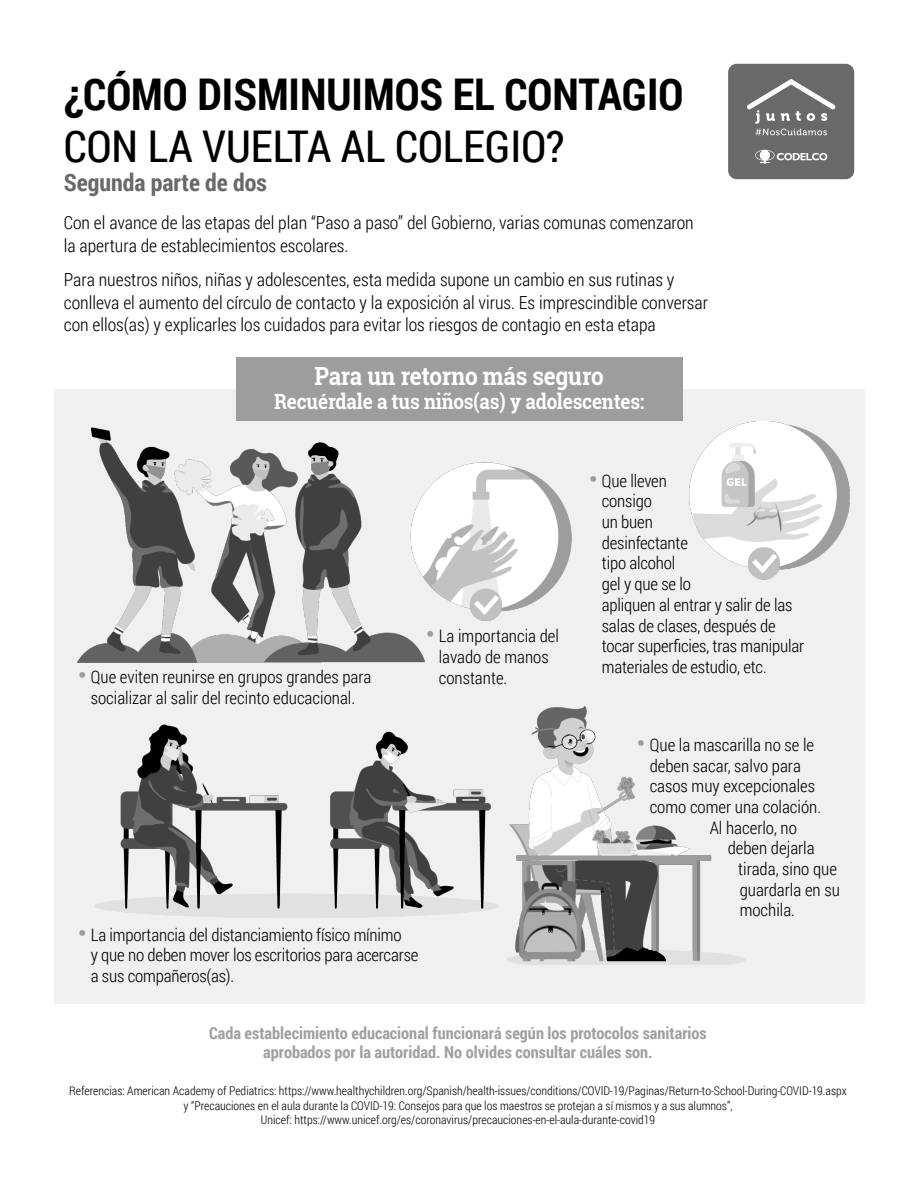
<style>
.page{position:relative;width:918px;height:1188px;background:#fff}
.page>*{position:absolute;margin:0;border:0;box-sizing:border-box;transform-origin:0 0}
.t1{font:700 43.8px "Roboto Condensed";color:#000}
.t2{font:43.8px "Roboto Condensed";color:#000}
.t3{font:700 25.05px "Roboto Slab";letter-spacing:-.01em;color:#fff;scale:.9 1}
.t4{font:700 24px "Roboto Condensed";color:#68696b}
.t5{font:700 21px "Roboto Slab";letter-spacing:-.01em;color:#fff;scale:.9 1}
.t6{font:300 18px/22.5px "Roboto Condensed";color:#000}
.t7{font:300 17.25px/20.7px "Roboto Condensed";letter-spacing:-.01em;color:#000}
.t8{font:700 16.5px/19.5px "Roboto Condensed";color:#9ea0a2;text-align:center}
.t9{font:300 12px/14.4px "Roboto Condensed";color:#000;text-align:center}
.s1{font-family:"Roboto";font-weight:900;font-size:22.5px;color:#9c9d9f}
</style>
<div class="page">
<div style="left:55px;top:389px;width:810px;height:615px;background:#f0f0f1"></div>
<div style="left:728px;top:64px;width:126px;height:115px;background:#68696b;border-radius:9px"></div>
<svg style="left:755px;top:150px;width:72px;height:14px"></svg>
<svg style="left:747px;top:79px;width:89px;height:56px"></svg>
<div style="left:236px;top:357px;width:446px;height:64px;background:#9c9d9f"></div>
<img style="left:78px;top:421px;width:771px;height:544px">
<h1 class="t1" style="left:64px;top:63px;width:621px">¿CÓMO DISMINUIMOS EL CONTAGIO</h1>
<h1 class="t2" style="left:64px;top:116px;width:502px">CON LA VUELTA AL COLEGIO?</h1>
<h3 class="t4" style="left:64px;top:165px;width:205px">Segunda parte de dos</h3>
<p class="t6" style="left:64px;top:211px;width:632px">Con el avance de las etapas del plan “Paso a paso” del Gobierno, varias comunas comenzaron la apertura de establecimientos escolares.</p>
<p class="t6" style="left:64px;top:268px;width:646px">Para nuestros niños, niñas y adolescentes, esta medida supone un cambio en sus rutinas y conlleva el aumento del círculo de contacto y la exposición al virus. Es imprescindible conversar con ellos(as) y explicarles los cuidados para evitar los riesgos de contagio en esta etapa</p>
<h2 class="t3" style="left:315px;top:359px;width:323px">Para un retorno más seguro</h2>
<p class="t5" style="left:274px;top:387px;width:413px">Recuérdale a tus niños(as) y adolescentes:</p>
<p class="t7" style="left:78px;top:666px;width:295px;text-align:center"><span class="s1">•</span> Que eviten reunirse en grupos grandes para socializar al salir del recinto educacional.</p>
<p class="t7" style="left:439px;top:625px;width:122px;text-indent:-13px"><span class="s1">•</span> La importancia del lavado de manos constante.</p>
<p class="t7" style="left:91px;top:924px;width:329px;text-indent:-13px"><span class="s1">•</span> La importancia del distanciamiento físico mínimo<br>y que no deben mover los escritorios para acercarse a sus compañeros(as).</p>
<p class="t7" style="left:602px;top:470px;width:204px;text-indent:-13px"><span class="s1">•</span> Que lleven<br>consigo<br>un buen<br>desinfectante<br>tipo alcohol<br>gel y que se lo<br>apliquen al entrar y salir de las salas de clases, después de tocar superficies, tras manipular materiales de estudio, etc.</p>
<p class="t7" style="left:637px;top:734px;width:179px"><span class="s1">•</span> Que la mascarilla no se le</p>
<p class="t7" style="left:650px;top:754px;width:153px">deben sacar, salvo para</p>
<p class="t7" style="left:650px;top:775px;width:167px">casos muy excepcionales</p>
<p class="t7" style="left:650px;top:796px;width:173px">como comer una colación.</p>
<p class="t7" style="left:710px;top:817px;width:89px">Al hacerlo, no</p>
<p class="t7" style="left:728px;top:837px;width:89px">deben dejarla</p>
<p class="t7" style="left:738px;top:858px;width:100px">tirada, sino que</p>
<p class="t7" style="left:740px;top:879px;width:102px">guardarla en su</p>
<p class="t7" style="left:740px;top:899px;width:57px">mochila.</p>
<p class="t8" style="left:209px;top:1022px;width:499px">Cada establecimiento educacional funcionará según los protocolos sanitarios aprobados por la autoridad. No olvides consultar cuáles son.</p>
<p class="t9" style="left:69px;top:1084px;width:779px">Referencias: American Academy of Pediatrics: https://www.healthychildren.org/Spanish/health-issues/conditions/COVID-19/Paginas/Return-to-School-During-COVID-19.aspx y “Precauciones en el aula durante la COVID-19: Consejos para que los maestros se protejan a sí mismos y a sus alumnos”,<br>Unicef: https://www.unicef.org/es/coronavirus/precauciones-en-el-aula-durante-covid19</p>
</div>
